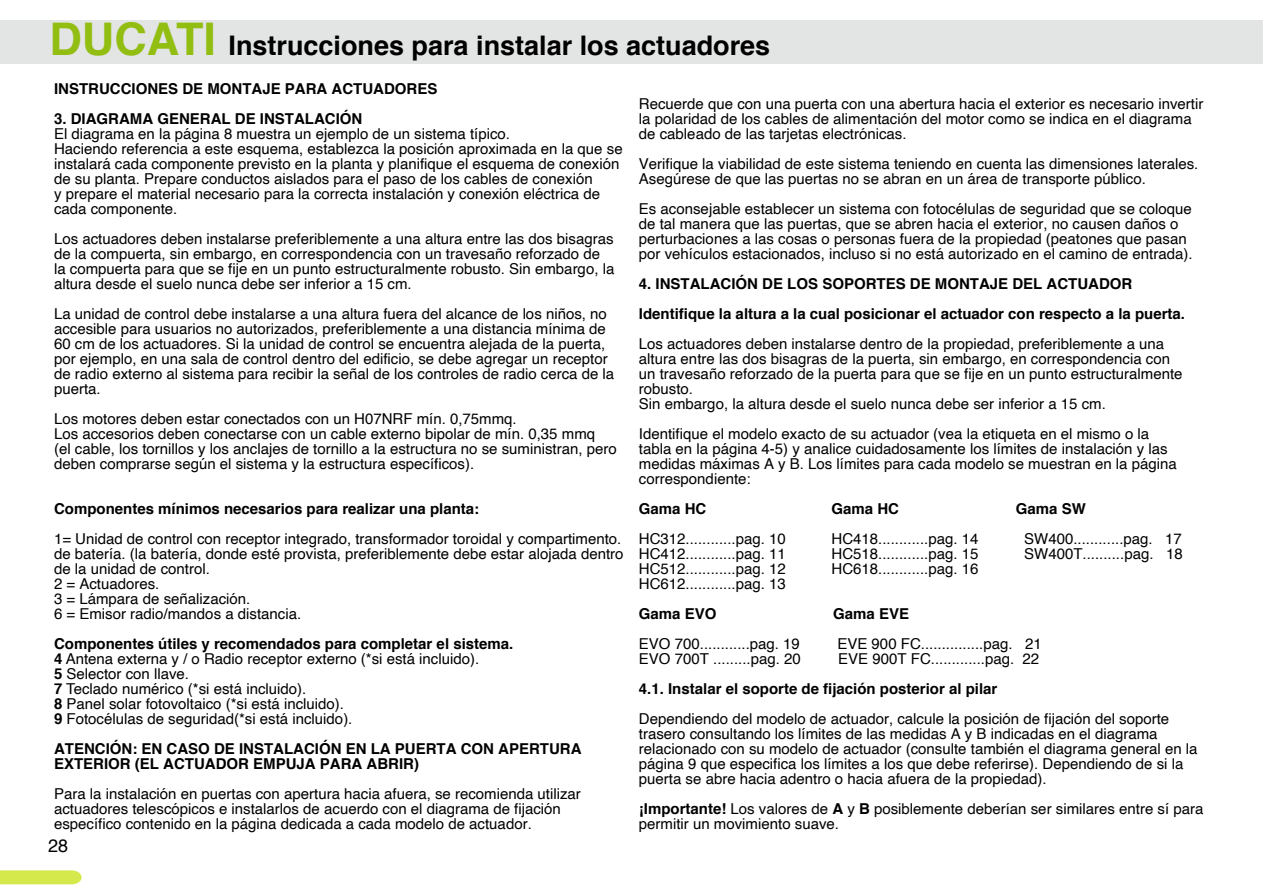
<style>
.page{position:relative;width:1263px;height:893px;background:#fff}
.page>*{position:absolute;margin:0;border:0;box-sizing:border-box;transform-origin:0 0}
.t1{font:700 27px "Helvetica";color:#000}
.t2{font:18px "Helvetica";color:#000}
.t3{font:15px/15px "Helvetica";color:#000}
.t4{font:700 15px/15px "Helvetica";color:#000}
.s1{font-size:45px;color:#92bd11}
.s2{font-weight:700}
</style>
<div class="page">
<div style="left:0;top:21px;width:1263px;height:43px;background:#e3e4e4"></div>
<svg style="left:0;top:870px;width:82px;height:14px"></svg>
<h1 class="t1" style="left:49px;top:23px;width:722px"><span class="s1">DUCATI</span> Instrucciones para instalar los actuadores</h1>
<p class="t4" style="left:54px;top:82px;width:385px">INSTRUCCIONES DE MONTAJE PARA ACTUADORES</p>
<p class="t4" style="left:54px;top:112px;width:310px">3. DIAGRAMA GENERAL DE INSTALACIÓN</p>
<p class="t3" style="left:54px;top:127px;width:570px">El diagrama en la página 8 muestra un ejemplo de un sistema típico.<br>Haciendo referencia a este esquema, establezca la posición aproximada en la que se instalará cada componente previsto en la planta y planifique el esquema de conexión de su planta. Prepare conductos aislados para el paso de los cables de conexión<br>y prepare el material necesario para la correcta instalación y conexión eléctrica de cada componente.</p>
<p class="t3" style="left:54px;top:232px;width:562px">Los actuadores deben instalarse preferiblemente a una altura entre las dos bisagras de la compuerta, sin embargo, en correspondencia con un travesaño reforzado de la compuerta para que se fije en un punto estructuralmente robusto. Sin embargo, la altura desde el suelo nunca debe ser inferior a 15 cm.</p>
<p class="t3" style="left:54px;top:307px;width:562px">La unidad de control debe instalarse a una altura fuera del alcance de los niños, no accesible para usuarios no autorizados, preferiblemente a una distancia mínima de 60 cm de los actuadores. Si la unidad de control se encuentra alejada de la puerta, por ejemplo, en una sala de control dentro del edificio, se debe agregar un receptor de radio externo al sistema para recibir la señal de los controles de radio cerca de la puerta.</p>
<p class="t3" style="left:54px;top:412px;width:564px">Los motores deben estar conectados con un H07NRF mín. 0,75mmq.<br>Los accesorios deben conectarse con un cable externo bipolar de mín. 0,35 mmq<br>(el cable, los tornillos y los anclajes de tornillo a la estructura no se suministran, pero deben comprarse según el sistema y la estructura específicos).</p>
<p class="t4" style="left:54px;top:502px;width:427px">Componentes mínimos necesarios para realizar una planta:</p>
<p class="t3" style="left:54px;top:532px;width:571px">1= Unidad de control con receptor integrado, transformador toroidal y compartimento. de batería. (la batería, donde esté provista, preferiblemente debe estar alojada dentro de la unidad de control.<br>2 = Actuadores.<br>3 = Lámpara de señalización.<br>6 = Emisor radio/mandos a distancia.</p>
<p class="t3" style="left:54px;top:637px;width:461px"><span class="s2">Componentes útiles y recomendados para completar el sistema.<br>4</span> Antena externa y / o Radio receptor externo (*si está incluido).<br><span class="s2">5</span> Selector con llave.<br><span class="s2">7</span> Teclado numérico (*si está incluido).<br><span class="s2">8</span> Panel solar fotovoltaico (*si está incluido).<br><span class="s2">9</span> Fotocélulas de seguridad(*si está incluido).</p>
<p class="t4" style="left:54px;top:742px;width:529px">ATENCIÓN: EN CASO DE INSTALACIÓN EN LA PUERTA CON APERTURA<br>EXTERIOR (EL ACTUADOR EMPUJA PARA ABRIR)</p>
<p class="t3" style="left:54px;top:787px;width:528px">Para la instalación en puertas con apertura hacia afuera, se recomienda utilizar actuadores telescópicos e instalarlos de acuerdo con el diagrama de fijación específico contenido en la página dedicada a cada modelo de actuador.</p>
<p class="t2" style="left:48px;top:832px;width:22px">28</p>
<p class="t3" style="left:639px;top:97px;width:566px">Recuerde que con una puerta con una abertura hacia el exterior es necesario invertir la polaridad de los cables de alimentación del motor como se indica en el diagrama de cableado de las tarjetas electrónicas.</p>
<p class="t3" style="left:639px;top:157px;width:561px">Verifique la viabilidad de este sistema teniendo en cuenta las dimensiones laterales.<br>Asegúrese de que las puertas no se abran en un área de transporte público.</p>
<p class="t3" style="left:639px;top:202px;width:555px">Es aconsejable establecer un sistema con fotocélulas de seguridad que se coloque de tal manera que las puertas, que se abren hacia el exterior, no causen daños o perturbaciones a las cosas o personas fuera de la propiedad (peatones que pasan por vehículos estacionados, incluso si no está autorizado en el camino de entrada).</p>
<p class="t4" style="left:639px;top:269px;width:548px;line-height:30px">4. INSTALACIÓN DE LOS SOPORTES DE MONTAJE DEL ACTUADOR<br>Identifique la altura a la cual posicionar el actuador con respecto a la puerta.</p>
<p class="t3" style="left:639px;top:337px;width:545px">Los actuadores deben instalarse dentro de la propiedad, preferiblemente a una altura entre las dos bisagras de la puerta, sin embargo, en correspondencia con un travesaño reforzado de la puerta para que se fije en un punto estructuralmente robusto.<br>Sin embargo, la altura desde el suelo nunca debe ser inferior a 15 cm.</p>
<p class="t3" style="left:639px;top:427px;width:539px">Identifique el modelo exacto de su actuador (vea la etiqueta en el mismo o la tabla en la página 4-5) y analice cuidadosamente los límites de instalación y las medidas máximas A y B. Los límites para cada modelo se muestran en la página correspondiente:</p>
<p class="t4" style="left:639px;top:502px;width:69px">Gama HC</p>
<p class="t4" style="left:831px;top:502px;width:69px">Gama HC</p>
<p class="t4" style="left:1016px;top:502px;width:72px">Gama SW</p>
<p class="t3" style="left:639px;top:532px;width:148px">HC312............pag. 10</p>
<p class="t3" style="left:832px;top:532px;width:148px">HC418............pag. 14</p>
<p class="t3" style="left:1024px;top:532px;width:159px">SW400............pag. 17</p>
<p class="t3" style="left:639px;top:547px;width:148px">HC412............pag. 11</p>
<p class="t3" style="left:832px;top:547px;width:148px">HC518............pag. 15</p>
<p class="t3" style="left:1024px;top:547px;width:160px">SW400T..........pag. 18</p>
<p class="t3" style="left:639px;top:562px;width:148px">HC512............pag. 12</p>
<p class="t3" style="left:832px;top:562px;width:148px">HC618............pag. 16</p>
<p class="t3" style="left:639px;top:577px;width:148px">HC612............pag. 13</p>
<p class="t4" style="left:639px;top:607px;width:79px">Gama EVO</p>
<p class="t4" style="left:833px;top:607px;width:77px">Gama EVE</p>
<p class="t3" style="left:639px;top:637px;width:162px">EVO 700............pag. 19</p>
<p class="t3" style="left:837px;top:637px;width:206px">EVE 900 FC...............pag. 21</p>
<p class="t3" style="left:639px;top:652px;width:163px">EVO 700T .........pag. 20</p>
<p class="t3" style="left:838px;top:652px;width:202px">EVE 900T FC.............pag. 22</p>
<p class="t4" style="left:639px;top:682px;width:360px">4.1. Instalar el soporte de fijación posterior al pilar</p>
<p class="t3" style="left:639px;top:712px;width:560px">Dependiendo del modelo de actuador, calcule la posición de fijación del soporte trasero consultando los límites de las medidas A y B indicadas en el diagrama relacionado con su modelo de actuador (consulte también el diagrama general en la página 9 que especifica los límites a los que debe referirse). Dependiendo de si la puerta se abre hacia adentro o hacia afuera de la propiedad).</p>
<p class="t3" style="left:639px;top:802px;width:566px"><span class="s2">¡Importante!</span> Los valores de <span class="s2">A</span> y <span class="s2">B</span> posiblemente deberían ser similares entre sí para permitir un movimiento suave.</p>
</div>
